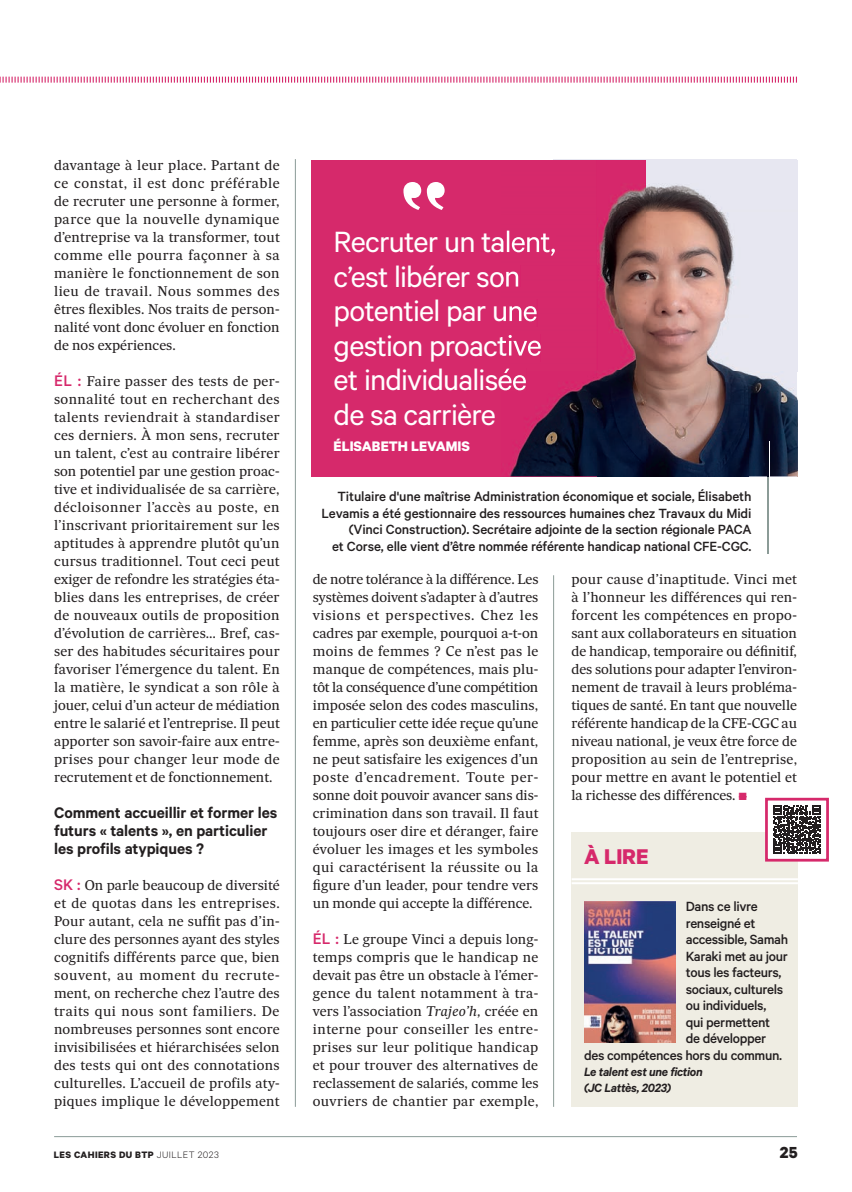
<style>
.page{position:relative;width:852px;height:1192px;background:#fff}
.page>*{position:absolute;margin:0;border:0;box-sizing:border-box;transform-origin:0 0}
.t1{font:33px/34.5px "Calibre";letter-spacing:-.025em;color:#fff}
.t2{font:700 24px "Calibre";color:#d6296b}
.t3{font:700 18px "Calibre";color:#231f20}
.t4{font:600 17.25px/18px "Calibre";letter-spacing:-.005em;color:#231f20}
.t5{font:700 15.6px "Calibre";color:#fff}
.t6{font:500 15px/16.5px "Calibre";letter-spacing:-.01em;color:#231f20;text-align:right}
.t7{font:13.5px/18px "Sueca";letter-spacing:.005em;color:#231f20;text-align:justify}
.t8{font:italic 600 13.5px/16.2px "Calibre";letter-spacing:-.02em;color:#231f20}
.t9{font:700 10.5px "Calibre";letter-spacing:.04em;color:#231f20}
.s1{font-family:"Calibre";font-weight:500;font-size:17.25px;color:#d6296b}
.s2{font-style:italic}
.s3{color:#d6296b}
.s4{font-weight:300}
</style>
<div class="page">
<div style="left:311px;top:160px;width:335px;height:316px;background:#d6296b"></div>
<svg style="left:0;top:76px;width:797px;height:7px"></svg>
<hr style="left:54px;top:1136px;width:742px;height:1px;background:#8b9b97">
<hr style="left:295px;top:159px;width:1px;height:948px;background:#8b9b97">
<hr style="left:553px;top:575px;width:1px;height:532px;background:#8b9b97">
<hr style="left:767px;top:441px;width:2px;height:113px;background:#8b9b97">
<div style="left:571px;top:832px;width:226px;height:275px;background:#efede3"></div>
<img style="left:584px;top:902px;width:91px;height:141px">
<hr style="left:571px;top:878px;width:226px;height:2px;background:#fff">
<hr style="left:571px;top:882px;width:226px;height:2px;background:#fff">
<svg style="left:403px;top:182px;width:18px;height:28px"></svg>
<svg style="left:427px;top:182px;width:17px;height:28px"></svg>
<svg style="left:765px;top:797px;width:64px;height:66px"></svg>
<img style="left:503px;top:160px;width:294px;height:316px">
<img style="left:501px;top:231px;width:55px;height:25px">
<img style="left:501px;top:265px;width:19px;height:22px">
<img style="left:501px;top:300px;width:36px;height:27px">
<img style="left:501px;top:335px;width:39px;height:26px">
<img style="left:501px;top:369px;width:26px;height:21px">
<img style="left:767px;top:441px;width:2px;height:35px">
<p class="t7" style="left:54px;top:156px;width:227px">davantage à leur place. Partant de ce constat, il est donc préférable de recruter une personne à former, parce que la nouvelle dynamique d’entreprise va la transformer, tout comme elle pourra façonner à sa manière le fonctionnement de son lieu de travail. Nous sommes des êtres flexibles. Nos traits de person&shy;nalité vont donc évoluer en fonction de nos expériences.</p>
<p class="t7" style="left:54px;top:372px;width:227px"><span class="s1">ÉL :</span> Faire passer des tests de per&shy;sonnalité tout en recherchant des talents reviendrait à standardiser ces derniers. À mon sens, recruter un talent, c’est au contraire libérer son potentiel par une gestion proac&shy;tive et individualisée de sa carrière, décloisonner l’accès au poste, en l’inscrivant prioritairement sur les aptitudes à apprendre plutôt qu’un cursus traditionnel. Tout ceci peut exiger de refondre les stratégies éta&shy;blies dans les entreprises, de créer de nouveaux outils de proposition d’évolution de carrières… Bref, cas&shy;ser des habitudes sécuritaires pour favoriser l’émergence du talent. En la matière, le syndicat a son rôle à jouer, celui d’un acteur de médiation entre le salarié et l’entreprise. Il peut apporter son savoir-faire aux entre&shy;prises pour changer leur mode de recrutement et de fonctionnement.</p>
<p class="t4" style="left:54px;top:803px;width:225px">Comment accueillir et former les futurs « talents », en particulier les profils atypiques ?</p>
<p class="t7" style="left:54px;top:876px;width:227px"><span class="s1">SK :</span> On parle beaucoup de diversité et de quotas dans les entreprises.<br>Pour autant, cela ne suffit pas d’in&shy;clure des personnes ayant des styles cognitifs différents parce que, bien souvent, au moment du recrute&shy;ment, on recherche chez l’autre des traits qui nous sont familiers. De nombreuses personnes sont encore invisibilisées et hiérarchisées selon des tests qui ont des connotations culturelles. L’accueil de profils aty&shy;piques implique le développement</p>
<h1 class="t1" style="left:333px;top:223px;width:224px">Recruter un talent, c’est libérer son potentiel par une gestion proactive et individualisée de sa carrière</h1>
<p class="t5" style="left:333px;top:436px;width:138px">ÉLISABETH LEVAMIS</p>
<p class="t6" style="left:321px;top:488px;width:431px">Titulaire d'une maîtrise Administration économique et sociale, Élisabeth Levamis a été gestionnaire des ressources humaines chez Travaux du Midi (Vinci Construction). Secrétaire adjointe de la section régionale PACA<br>et Corse, elle vient d’être nommée référente handicap national CFE-CGC.</p>
<p class="t7" style="left:313px;top:570px;width:227px">de notre tolérance à la différence. Les systèmes doivent s’adapter à d’autres visions et perspectives. Chez les cadres par exemple, pourquoi a-t-on moins de femmes ? Ce n’est pas le manque de compétences, mais plu&shy;tôt la conséquence d’une compétition imposée selon des codes masculins, en particulier cette idée reçue qu’une femme, après son deuxième enfant, ne peut satisfaire les exigences d’un poste d’encadrement. Toute per&shy;sonne doit pouvoir avancer sans dis&shy;crimination dans son travail. Il faut toujours oser dire et déranger, faire évoluer les images et les symboles qui caractérisent la réussite ou la figure d’un leader, pour tendre vers un monde qui accepte la différence.</p>
<p class="t7" style="left:313px;top:930px;width:227px"><span class="s1">ÉL :</span> Le groupe Vinci a depuis long&shy;temps compris que le handicap ne devait pas être un obstacle à l’émer&shy;gence du talent notamment à tra&shy;vers l’association <span class="s2">Trajeo’h,</span> créée en interne pour conseiller les entre&shy;prises sur leur politique handicap et pour trouver des alternatives de reclassement de salariés, comme les ouvriers de chantier par exemple,</p>
<p class="t7" style="left:571px;top:570px;width:227px">pour cause d’inaptitude. Vinci met à l’honneur les différences qui ren&shy;forcent les compétences en propo&shy;sant aux collaborateurs en situation de handicap, temporaire ou définitif, des solutions pour adapter l’environ&shy;nement de travail à leurs probléma&shy;tiques de santé. En tant que nouvelle référente handicap de la CFE-CGC au niveau national, je veux être force de proposition au sein de l’entreprise, pour mettre en avant le potentiel et la richesse des différences. <span class="s3">■</span></p>
<h2 class="t2" style="left:584px;top:841px;width:66px">À LIRE</h2>
<p class="t6" style="left:685px;top:898px;width:73px">Dans ce livre</p>
<p class="t6" style="left:685px;top:914px;width:71px">renseigné et</p>
<p class="t6" style="left:685px;top:931px;width:104px">accessible, Samah</p>
<p class="t6" style="left:685px;top:947px;width:104px">Karaki met au jour</p>
<p class="t6" style="left:685px;top:964px;width:97px">tous les facteurs,</p>
<p class="t6" style="left:685px;top:980px;width:99px">sociaux, culturels</p>
<p class="t6" style="left:685px;top:997px;width:82px">ou individuels,</p>
<p class="t6" style="left:685px;top:1013px;width:86px">qui permettent</p>
<p class="t6" style="left:685px;top:1030px;width:82px">de développer</p>
<p class="t6" style="left:584px;top:1046px;width:200px">des compétences hors du commun.</p>
<p class="t8" style="left:584px;top:1063px;width:120px">Le talent est une fiction (JC Lattès, 2023)</p>
<p class="t9" style="left:54px;top:1148px;width:167px">LES CAHIERS DU BTP <span class="s4">JUILLET 2023</span></p>
<h3 class="t3" style="left:779px;top:1141px;width:19px">25</h3>
</div>
